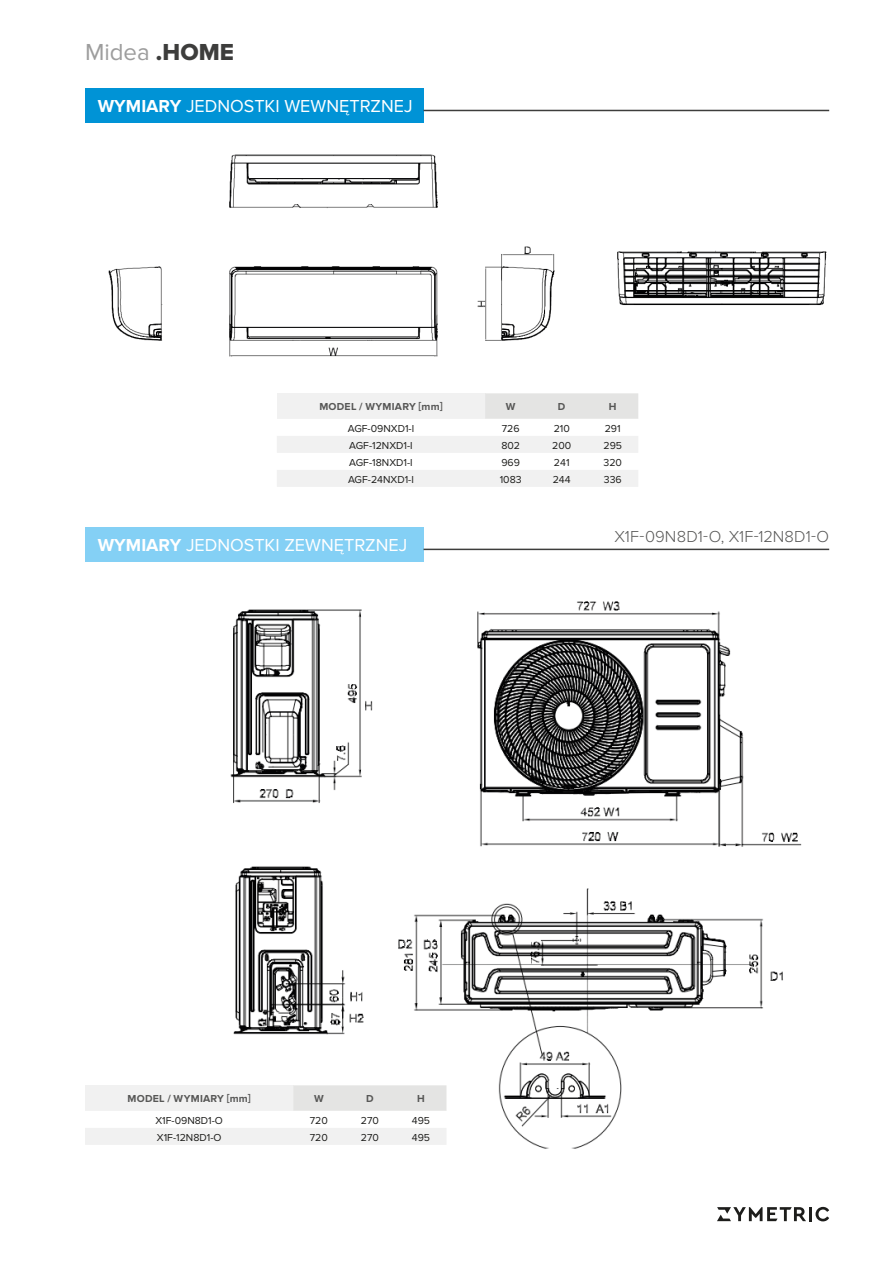
<style>
.page{position:relative;width:893px;height:1263px;background:#fff}
.page>*{position:absolute;margin:0;border:0;box-sizing:border-box;transform-origin:0 0}
.t1{font:24px "Proxima Nova";letter-spacing:-.005em;color:#9d9d9d}
.t2{font:18px "Proxima Nova";color:#fff}
.t3{font:300 16.5px "Proxima Nova";letter-spacing:.01em;color:#575756}
.t4{font:10.5px "Proxima Nova";color:#1d1d1b}
.t5{font:700 10.5px "Proxima Nova";letter-spacing:.02em;color:#575756}
.s1{font-family:"Proxima Nova Extrabld";color:#3d3d3c}
.s2{font-weight:700}
</style>
<div class="page">
<hr style="left:809px;top:1207px;width:3px;height:14px;background:#1d1d1b">
<svg style="left:815px;top:1207px;width:14px;height:14px"></svg>
<svg style="left:717px;top:1207px;width:89px;height:14px"></svg>
<div style="left:85px;top:88px;width:339px;height:34px;background:#0093d6"></div>
<hr style="left:423px;top:110px;width:406px;height:1px;background:#3d3d3c">
<svg style="left:277px;top:393px;width:361px;height:94px"></svg>
<div style="left:85px;top:527px;width:339px;height:34px;background:#84d0f5"></div>
<hr style="left:423px;top:549px;width:406px;height:1px;background:#3d3d3c">
<img style="left:108px;top:154px;width:447px;height:203px">
<img style="left:617px;top:250px;width:210px;height:56px">
<img style="left:230px;top:601px;width:572px;height:548px">
<svg style="left:85px;top:1085px;width:361px;height:60px"></svg>
<h1 class="t1" style="left:85px;top:40px;width:150px">Midea <span class="s1">.HOME</span></h1>
<h2 class="t2" style="left:98px;top:97px;width:316px"><span class="s2">WYMIARY</span> JEDNOSTKI WEWNĘTRZNEJ</h2>
<p class="t5" style="left:319px;top:401px;width:125px">MODEL / WYMIARY [mm]</p>
<p class="t5" style="left:506px;top:401px;width:11px">W</p>
<p class="t5" style="left:558px;top:401px;width:9px">D</p>
<p class="t5" style="left:609px;top:401px;width:9px">H</p>
<p class="t4" style="left:348px;top:423px;width:68px">AGF-09NXD1-I</p>
<p class="t4" style="left:502px;top:423px;width:19px">726</p>
<p class="t4" style="left:554px;top:423px;width:18px">210</p>
<p class="t4" style="left:605px;top:423px;width:17px">291</p>
<p class="t4" style="left:349px;top:440px;width:65px">AGF-12NXD1-I</p>
<p class="t4" style="left:501px;top:440px;width:20px">802</p>
<p class="t4" style="left:552px;top:440px;width:21px">200</p>
<p class="t4" style="left:603px;top:440px;width:20px">295</p>
<p class="t4" style="left:349px;top:457px;width:65px">AGF-18NXD1-I</p>
<p class="t4" style="left:501px;top:457px;width:20px">969</p>
<p class="t4" style="left:554px;top:457px;width:17px">241</p>
<p class="t4" style="left:604px;top:457px;width:20px">320</p>
<p class="t4" style="left:348px;top:474px;width:67px">AGF-24NXD1-I</p>
<p class="t4" style="left:500px;top:474px;width:23px">1083</p>
<p class="t4" style="left:553px;top:474px;width:19px">244</p>
<p class="t4" style="left:604px;top:474px;width:19px">336</p>
<h2 class="t2" style="left:98px;top:536px;width:311px"><span class="s2">WYMIARY</span> JEDNOSTKI ZEWNĘTRZNEJ</h2>
<h3 class="t3" style="left:614px;top:530px;width:216px">X1F-09N8D1-O, X1F-12N8D1-O</h3>
<p class="t5" style="left:128px;top:1093px;width:125px">MODEL / WYMIARY [mm]</p>
<p class="t5" style="left:314px;top:1093px;width:11px">W</p>
<p class="t5" style="left:366px;top:1093px;width:9px">D</p>
<p class="t5" style="left:417px;top:1093px;width:9px">H</p>
<p class="t4" style="left:155px;top:1115px;width:69px">X1F-09N8D1-O</p>
<p class="t4" style="left:310px;top:1115px;width:20px">720</p>
<p class="t4" style="left:361px;top:1115px;width:20px">270</p>
<p class="t4" style="left:412px;top:1115px;width:20px">495</p>
<p class="t4" style="left:157px;top:1132px;width:66px">X1F-12N8D1-O</p>
<p class="t4" style="left:310px;top:1132px;width:20px">720</p>
<p class="t4" style="left:361px;top:1132px;width:20px">270</p>
<p class="t4" style="left:412px;top:1132px;width:20px">495</p>
</div>
